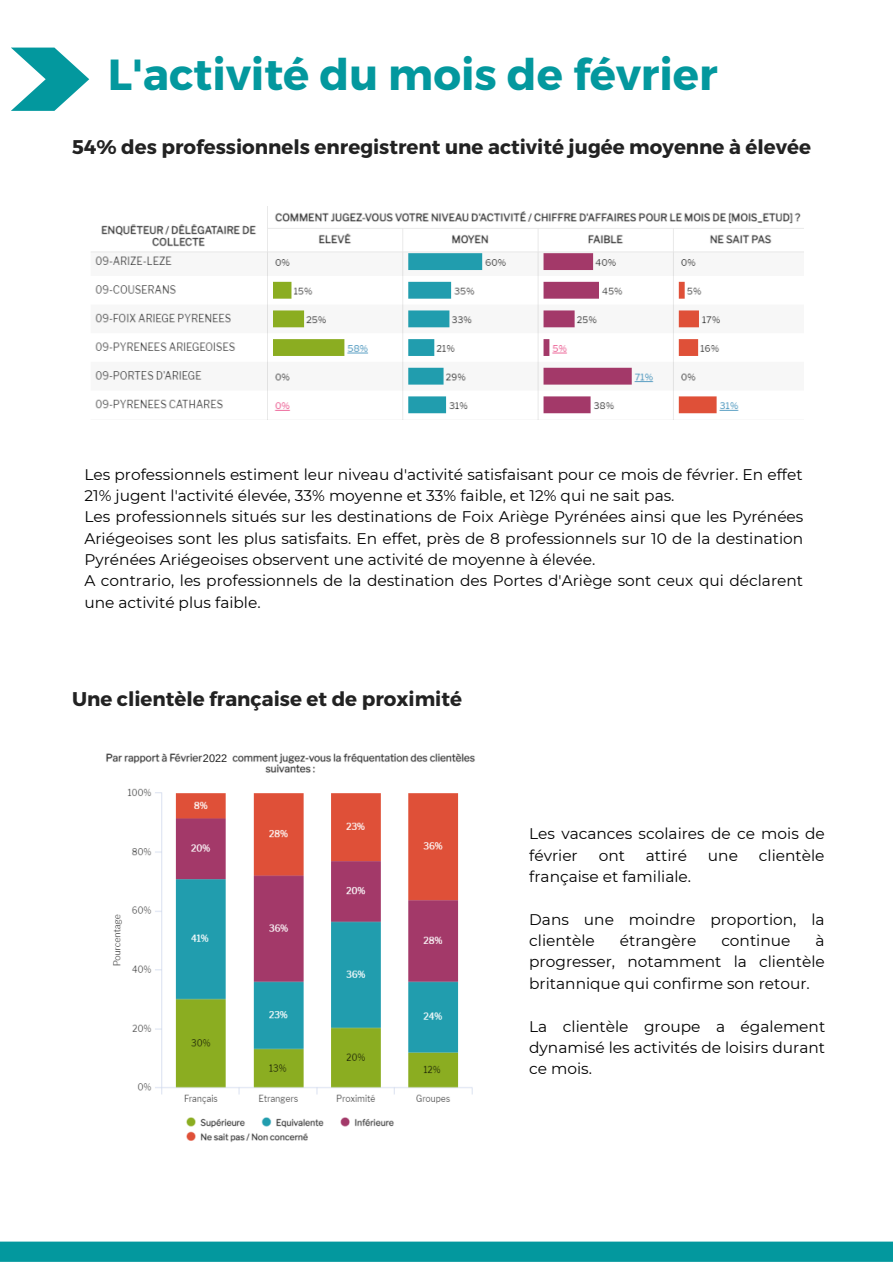
<style>
.page{position:relative;width:893px;height:1264px;background:#fff}
.page>*{position:absolute;margin:0;border:0;box-sizing:border-box;transform-origin:0 0}
.t1{font:700 43.5px "Montserrat";color:#03989e}
.t2{font:700 19.8px "Montserrat";color:#222}
.t3{font:15.45px/21.3px "Montserrat";color:#000}
.t4{font:10.95px "Arimo";color:#222}
</style>
<div class="page">
<svg style="left:11px;top:48px;width:78px;height:63px"></svg>
<div style="left:0;top:1241px;width:892px;height:20px;background:#03989e"></div>
<img style="left:91px;top:206px;width:712px;height:214px">
<img style="left:106px;top:753px;width:369px;height:389px">
<div style="left:203px;top:747px;width:29px;height:23px;background:#fff"></div>
<h1 class="t1" style="left:108px;top:47px;width:611px">L'activité du mois de février</h1>
<p class="t2" style="left:72px;top:134px;width:740px">54% des professionnels enregistrent une activité jugée moyenne à élevée</p>
<p class="t3" style="left:84px;top:463px;width:720px">Les professionnels estiment leur niveau d'activité satisfaisant pour ce mois de février. En effet 21% jugent l'activité élevée, 33% moyenne et 33% faible, et 12% qui ne sait pas.<br>Les professionnels situés sur les destinations de Foix Ariège Pyrénées ainsi que les Pyrénées Ariégeoises sont les plus satisfaits. En effet, près de 8 professionnels sur 10 de la destination Pyrénées Ariégeoises observent une activité de moyenne à élevée.<br>A contrario, les professionnels de la destination des Portes d'Ariège sont ceux qui déclarent une activité plus faible.</p>
<p class="t2" style="left:72px;top:686px;width:391px">Une clientèle française et de proximité</p>
<p class="t4" style="left:203px;top:752px;width:26px">2022</p>
<p class="t3" style="left:529px;top:823px;width:297px">Les vacances scolaires de ce mois de février</p>
<p class="t3" style="left:598px;top:844px;width:28px">ont</p>
<p class="t3" style="left:646px;top:844px;width:43px">attiré</p>
<p class="t3" style="left:708px;top:844px;width:32px">une</p>
<p class="t3" style="left:758px;top:844px;width:67px">clientèle</p>
<p class="t3" style="left:529px;top:865px;width:163px">française et familiale.</p>
<p class="t3" style="left:529px;top:908px;width:297px">Dans une moindre proportion, la clientèle</p>
<p class="t3" style="left:619px;top:929px;width:78px">étrangère</p>
<p class="t3" style="left:721px;top:929px;width:71px">continue</p>
<p class="t3" style="left:529px;top:929px;width:297px;text-align:justify;text-indent:286px">à progresser, notamment la clientèle britannique qui confirme son retour.</p>
<p class="t3" style="left:529px;top:1015px;width:297px;text-align:justify">La clientèle groupe a également dynamisé les activités de loisirs durant ce mois.</p>
</div>
